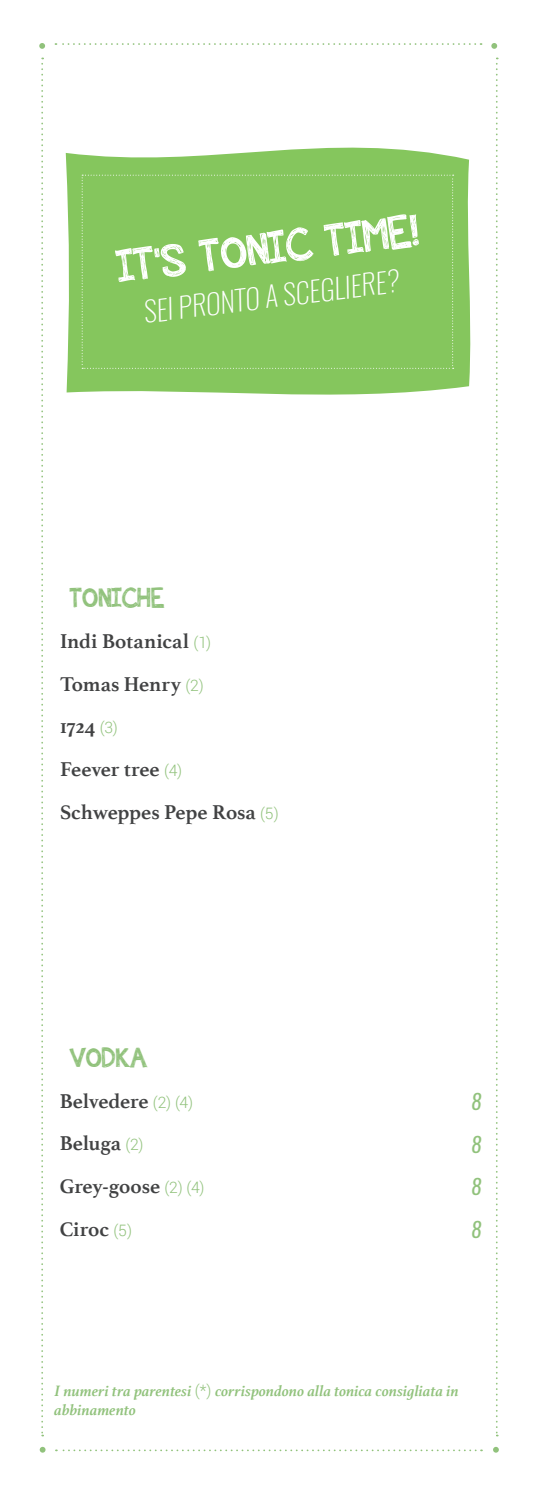
<style>
.page{position:relative;width:541px;height:1494px;background:#fff}
.page>*{position:absolute;margin:0;border:0;box-sizing:border-box;transform-origin:0 0}
.t1{font:46.2px "appleberry";color:#fff}
.t2{font:italic 200 28px "Oswald";color:#fff}
.t3{font:28px "appleberry";color:#91c27c}
.non_sillabare{font:700 21px "Athelas";letter-spacing:-.01em;color:#414243}
.t4{font:italic 21px "Oswald";color:#91c27c}
.t5{font:italic 700 15.75px/18.9px "Athelas";letter-spacing:.005em;color:#91c27c}
.s1{font-family:"Roboto";font-weight:300;font-size:15.75px;color:#91c27c}
.s2{font-family:"Roboto";font-weight:300;font-style:normal}
</style>
<div class="page">
<svg style="left:39px;top:43px;width:6px;height:6px"></svg>
<svg style="left:491px;top:43px;width:6px;height:6px"></svg>
<svg style="left:41px;top:58px;width:2px;height:1378px"></svg>
<svg style="left:496px;top:58px;width:1px;height:1378px"></svg>
<svg style="left:55px;top:43px;width:426px;height:2px"></svg>
<svg style="left:40px;top:1446px;width:6px;height:6px"></svg>
<svg style="left:493px;top:1446px;width:6px;height:6px"></svg>
<svg style="left:56px;top:1449px;width:426px;height:1px"></svg>
<svg style="left:66px;top:147px;width:405px;height:248px;background:#98ce76"></svg>
<div style="left:82px;top:175px;width:371px;height:194px;background:#85c65d"></div>
<p class="t1" style="left:113px;top:235px;width:305px;rotate:-7deg">IT'S TONIC TIME!</p>
<p class="t2" style="left:141px;top:293px;width:259px;rotate:-7deg">SEI PRONTO A SCEGLIERE?</p>
<p class="t3" style="left:70px;top:579px;width:96px">TONICHE</p>
<p class="non_sillabare" style="left:60px;top:624px;width:153px">Indi Botanical <span class="s1">(1)</span></p>
<p class="non_sillabare" style="left:60px;top:666px;width:145px">Tomas Henry <span class="s1">(2)</span></p>
<p class="non_sillabare" style="left:60px;top:709px;width:59px">1724 <span class="s1">(3)</span></p>
<p class="non_sillabare" style="left:60px;top:752px;width:124px">Feever tree <span class="s1">(4)</span></p>
<p class="non_sillabare" style="left:60px;top:794px;width:220px">Schweppes Pepe Rosa <span class="s1">(5)</span></p>
<p class="t3" style="left:70px;top:1038px;width:79px">VODKA</p>
<p class="non_sillabare" style="left:60px;top:1083px;width:135px">Belvedere <span class="s1">(2) (4)</span></p>
<p class="t4" style="left:471px;top:1086px;width:12px">8</p>
<p class="non_sillabare" style="left:60px;top:1126px;width:85px">Beluga <span class="s1">(2)</span></p>
<p class="t4" style="left:471px;top:1129px;width:12px">8</p>
<p class="non_sillabare" style="left:60px;top:1169px;width:146px">Grey-goose <span class="s1">(2) (4)</span></p>
<p class="t4" style="left:471px;top:1172px;width:12px">8</p>
<p class="non_sillabare" style="left:60px;top:1211px;width:74px">Ciroc <span class="s1">(5)</span></p>
<p class="t4" style="left:471px;top:1214px;width:12px">8</p>
<p class="t5" style="left:55px;top:1380px;width:406px">I numeri tra parentesi <span class="s2">(*)</span> corrispondono alla tonica consigliata in abbinamento</p>
</div>
